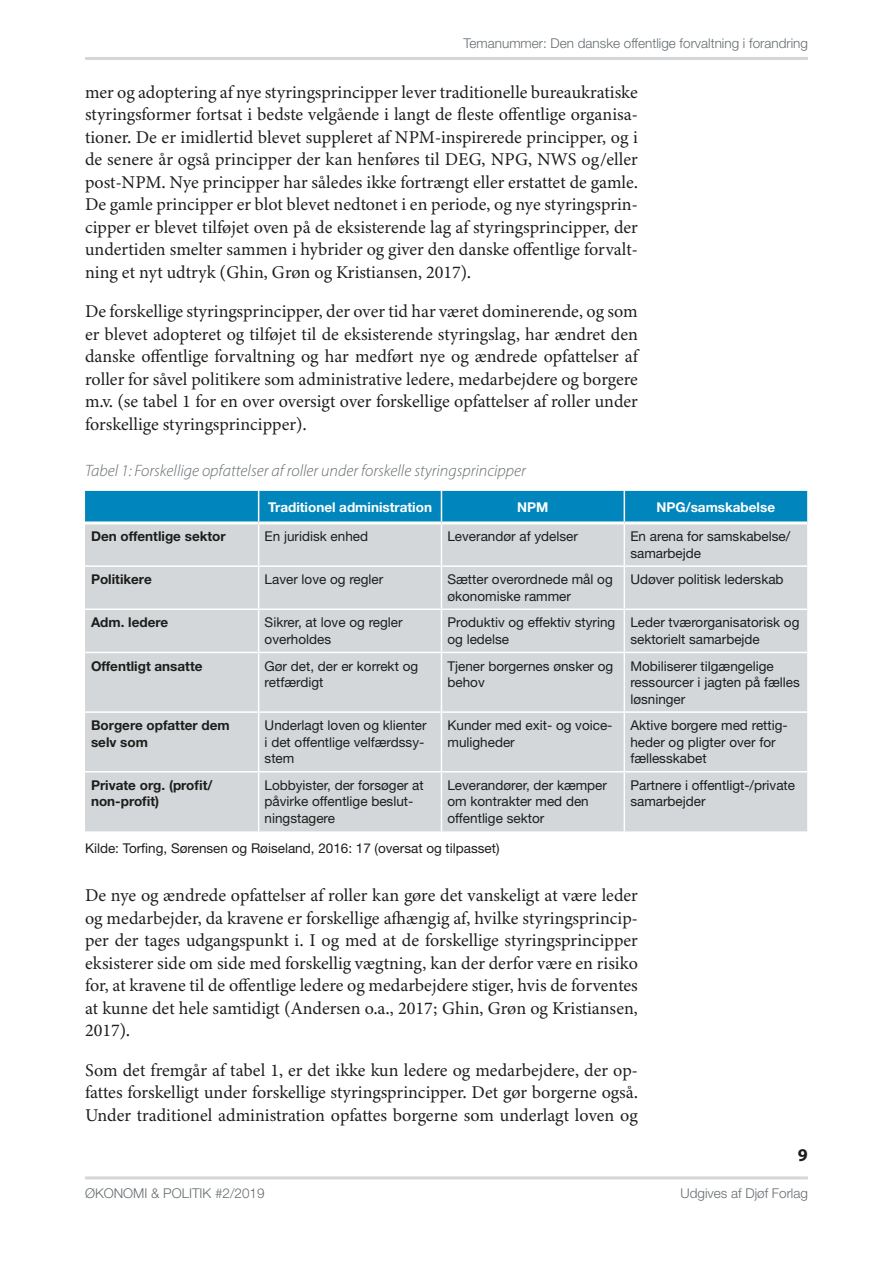
<style>
.page{position:relative;width:893px;height:1263px;background:#fff}
.page>*{position:absolute;margin:0;border:0;box-sizing:border-box;transform-origin:0 0}
.t1{font:18px/22.5px "Minion 3";color:#1d1d1b;text-align:justify}
.t2{font:700 18px "Myriad Pro";color:#1d1d1b}
.t3{font:italic 300 16.5px "Myriad Pro";color:#666c6f}
.t4{font:13.5px/16.5px "Helvetica Neue LT Std";color:#1d1d1b}
.t5{font:700 13.5px/16.5px "Helvetica Neue LT Std";color:#1d1d1b}
.t6{font:300 13.5px "Helvetica Neue LT Std";color:#666c6f}
.t7{font:700 13.5px "Helvetica Neue LT Std";color:#fff}
</style>
<div class="page">
<hr style="left:85px;top:1176px;width:723px;height:3px;background:#d3d7da">
<hr style="left:85px;top:57px;width:723px;height:3px;background:#d3d7da">
<div style="left:85px;top:491px;width:722px;height:30px;background:#0086bc"></div>
<div style="left:85px;top:524px;width:722px;height:307px;background:#d3d7da"></div>
<hr style="left:258px;top:491px;width:1px;height:30px;background:#fff">
<hr style="left:441px;top:491px;width:1px;height:30px;background:#fff">
<hr style="left:624px;top:491px;width:1px;height:30px;background:#fff">
<hr style="left:258px;top:524px;width:1px;height:41px;background:#fff">
<hr style="left:441px;top:524px;width:1px;height:41px;background:#fff">
<hr style="left:624px;top:524px;width:1px;height:41px;background:#fff">
<hr style="left:85px;top:565px;width:174px;height:2px;background:#fff">
<hr style="left:259px;top:565px;width:182px;height:2px;background:#fff">
<hr style="left:258px;top:567px;width:1px;height:41px;background:#fff">
<hr style="left:441px;top:565px;width:183px;height:2px;background:#fff">
<hr style="left:441px;top:567px;width:1px;height:41px;background:#fff">
<hr style="left:624px;top:565px;width:183px;height:2px;background:#fff">
<hr style="left:624px;top:567px;width:1px;height:41px;background:#fff">
<hr style="left:85px;top:608px;width:174px;height:2px;background:#fff">
<hr style="left:259px;top:608px;width:182px;height:2px;background:#fff">
<hr style="left:258px;top:610px;width:1px;height:42px;background:#fff">
<hr style="left:441px;top:608px;width:183px;height:2px;background:#fff">
<hr style="left:441px;top:610px;width:1px;height:42px;background:#fff">
<hr style="left:624px;top:608px;width:183px;height:2px;background:#fff">
<hr style="left:624px;top:610px;width:1px;height:42px;background:#fff">
<hr style="left:85px;top:652px;width:174px;height:1px;background:#fff">
<hr style="left:259px;top:652px;width:182px;height:1px;background:#fff">
<hr style="left:258px;top:653px;width:1px;height:58px;background:#fff">
<hr style="left:441px;top:652px;width:183px;height:1px;background:#fff">
<hr style="left:441px;top:653px;width:1px;height:58px;background:#fff">
<hr style="left:624px;top:652px;width:183px;height:1px;background:#fff">
<hr style="left:624px;top:653px;width:1px;height:58px;background:#fff">
<hr style="left:85px;top:711px;width:174px;height:2px;background:#fff">
<hr style="left:259px;top:711px;width:182px;height:2px;background:#fff">
<hr style="left:258px;top:713px;width:1px;height:58px;background:#fff">
<hr style="left:441px;top:711px;width:183px;height:2px;background:#fff">
<hr style="left:441px;top:713px;width:1px;height:58px;background:#fff">
<hr style="left:624px;top:711px;width:183px;height:2px;background:#fff">
<hr style="left:624px;top:713px;width:1px;height:58px;background:#fff">
<hr style="left:85px;top:771px;width:174px;height:1px;background:#fff">
<hr style="left:259px;top:771px;width:182px;height:1px;background:#fff">
<hr style="left:258px;top:772px;width:1px;height:59px;background:#fff">
<hr style="left:441px;top:771px;width:183px;height:1px;background:#fff">
<hr style="left:441px;top:772px;width:1px;height:59px;background:#fff">
<hr style="left:624px;top:771px;width:183px;height:1px;background:#fff">
<hr style="left:624px;top:772px;width:1px;height:59px;background:#fff">
<p class="t6" style="left:464px;top:35px;width:346px">Temanummer: Den danske offentlige forvaltning i forandring</p>
<p class="t1" style="left:85px;top:81px;width:554px">mer og adoptering af nye styringsprincipper lever traditionelle bureaukratiske styringsformer fortsat i bedste velgående i langt de fleste offentlige organisa&shy;tioner. De er imidlertid blevet suppleret af NPM-inspirerede principper, og i de senere år også principper der kan henføres til DEG, NPG, NWS og/eller post-NPM. Nye principper har således ikke fortrængt eller erstattet de gamle.<br>De gamle principper er blot blevet nedtonet i en periode, og nye styringsprin&shy;cipper er blevet tilføjet oven på de eksisterende lag af styringsprincipper, der undertiden smelter sammen i hybrider og giver den danske offentlige forvalt&shy;ning et nyt udtryk (Ghin, Grøn og Kristiansen, 2017).</p>
<p class="t1" style="left:85px;top:300px;width:554px">De forskellige styringsprincipper, der over tid har været dominerende, og som er blevet adopteret og tilføjet til de eksisterende styringslag, har ændret den danske offentlige forvaltning og har medført nye og ændrede opfattelser af roller for såvel politikere som administrative ledere, medarbejdere og borgere m.v. (se tabel 1 for en over oversigt over forskellige opfattelser af roller under forskellige styringsprincipper).</p>
<p class="t3" style="left:85px;top:461px;width:442px">Tabel 1: Forskellige opfattelser af roller under forskelle styringsprincipper</p>
<p class="t7" style="left:268px;top:499px;width:165px">Traditionel administration</p>
<p class="t7" style="left:517px;top:499px;width:33px">NPM</p>
<p class="t7" style="left:656px;top:499px;width:120px">NPG/samskabelse</p>
<p class="t5" style="left:91px;top:528px;width:136px">Den offentlige sektor</p>
<p class="t4" style="left:265px;top:528px;width:105px">En juridisk enhed</p>
<p class="t4" style="left:447px;top:528px;width:132px">Leverandør af ydelser</p>
<p class="t4" style="left:630px;top:528px;width:162px">En arena for samskabelse/ samarbejde</p>
<p class="t5" style="left:91px;top:571px;width:62px">Politikere</p>
<p class="t4" style="left:265px;top:571px;width:120px">Laver love og regler</p>
<p class="t4" style="left:447px;top:571px;width:167px">Sætter overordnede mål og økonomiske rammer</p>
<p class="t4" style="left:630px;top:571px;width:155px">Udøver politisk lederskab</p>
<p class="t5" style="left:91px;top:614px;width:79px">Adm. ledere</p>
<p class="t4" style="left:265px;top:614px;width:140px">Sikrer, at love og regler overholdes</p>
<p class="t4" style="left:447px;top:614px;width:169px">Produktiv og effektiv styring og ledelse</p>
<p class="t4" style="left:630px;top:614px;width:171px">Leder tværorganisatorisk og sektorielt samarbejde</p>
<p class="t5" style="left:91px;top:657px;width:113px">Offentligt ansatte</p>
<p class="t4" style="left:265px;top:657px;width:155px">Gør det, der er korrekt og retfærdigt</p>
<p class="t4" style="left:447px;top:657px;width:167px">Tjener borgernes ønsker og behov</p>
<p class="t4" style="left:630px;top:657px;width:171px">Mobiliserer tilgængelige ressourcer i jagten på fælles løsninger</p>
<p class="t5" style="left:91px;top:717px;width:140px">Borgere opfatter dem selv som</p>
<p class="t4" style="left:265px;top:717px;width:164px">Underlagt loven og klienter i det offentlige velfærdssy&shy;stem</p>
<p class="t4" style="left:447px;top:717px;width:167px">Kunder med exit- og voice&shy;muligheder</p>
<p class="t4" style="left:630px;top:717px;width:159px">Aktive borgere med rettig&shy;heder og pligter over for fællesskabet</p>
<p class="t5" style="left:91px;top:776px;width:123px">Private org. (profit/ non-profit)</p>
<p class="t4" style="left:265px;top:777px;width:161px">Lobbyister, der forsøger at påvirke offentlige beslut&shy;ningstagere</p>
<p class="t4" style="left:447px;top:777px;width:161px">Leverandører, der kæmper om kontrakter med den offentlige sektor</p>
<p class="t4" style="left:630px;top:777px;width:166px">Partnere i offentligt-/private samarbejder</p>
<p class="t4" style="left:85px;top:840px;width:416px">Kilde: Torfing, Sørensen og Røiseland, 2016: 17 (oversat og tilpasset)</p>
<p class="t1" style="left:85px;top:884px;width:554px">De nye og ændrede opfattelser af roller kan gøre det vanskeligt at være leder og medarbejder, da kravene er forskellige afhængig af, hvilke styringsprincip&shy;per der tages udgangspunkt i. I og med at de forskellige styringsprincipper eksisterer side om side med forskellig vægtning, kan der derfor være en risiko for, at kravene til de offentlige ledere og medarbejdere stiger, hvis de forventes at kunne det hele samtidigt (Andersen o.a., 2017; Ghin, Grøn og Kristiansen, 2017).</p>
<p class="t1" style="left:85px;top:1058px;width:554px">Som det fremgår af tabel 1, er det ikke kun ledere og medarbejdere, der op&shy;fattes forskelligt under forskellige styringsprincipper. Det gør borgerne også.<br>Under traditionel administration opfattes borgerne som underlagt loven og</p>
<p class="t2" style="left:798px;top:1143px;width:11px">9</p>
<p class="t6" style="left:85px;top:1185px;width:181px">ØKONOMI &amp; POLITIK #2/2019</p>
<p class="t6" style="left:681px;top:1185px;width:129px">Udgives af Djøf Forlag</p>
</div>
